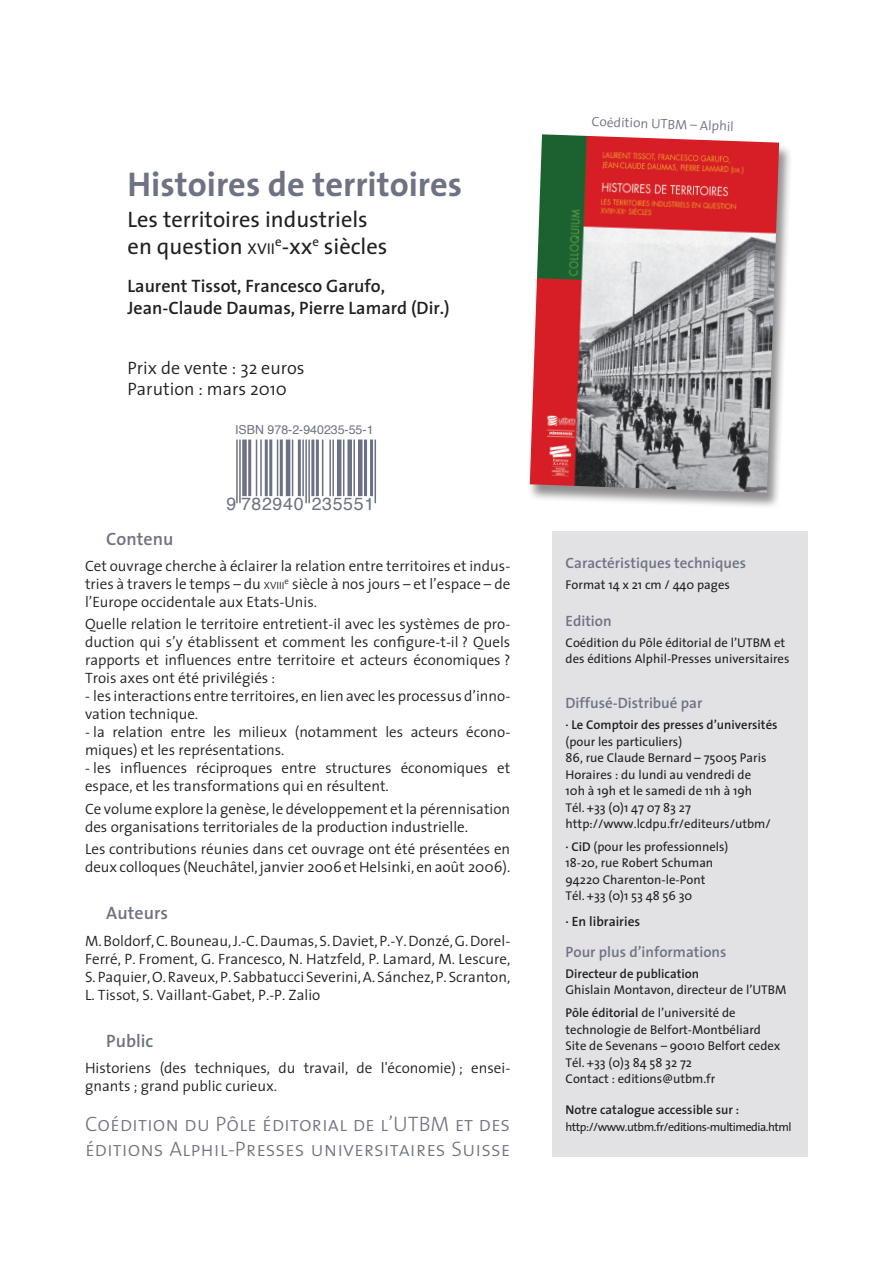
<style>
.page{position:relative;width:893px;height:1263px;background:#fff}
.page>*{position:absolute;margin:0;border:0;box-sizing:border-box;transform-origin:0 0}
.t1{font:700 34.5px "The Sans";color:#6e7282}
.t2{font:22.5px/27px "The Sans";color:#231f20}
.t3{font:21px/25.2px "The Sans Light Caps";color:#6e7282}
.t4{font:600 18px/21.6px "The Sans";color:#231f20}
.t5{font:300 18px/21.6px "The Sans";color:#231f20}
.t6{font:600 18px "The Sans";color:#6e7282}
.t7{font:17.7px "Helvetica";letter-spacing:.04em;color:#6c7285}
.t8{font:300 15px/18px "The Sans";color:#231f20}
.t9{font:600 15px "The Sans";color:#6e7282}
.t10{font:300 13.5px "The Sans";color:#6e7282}
.t11{font:600 13.5px "The Sans";color:#231f20}
.t12{font:12.75px/16.5px "The Sans";color:#231f20}
.t13{font:600 12.75px "The Sans";color:#231f20}
.t14{font:12.45px "Helvetica";color:#6c7285}
.t15{font:12px "The Sans";letter-spacing:-.04em;color:#231f20}
.s1{font-size:15.75px}
.s2{font-size:10.5px}
.s3{font-weight:600}
</style>
<div class="page">
<div style="left:553px;top:676px;width:255px;height:481px;background:#e2e2e5"></div>
<div style="left:553px;top:531px;width:255px;height:149px;background:#e2e2e5"></div>
<div style="left:527px;top:136px;width:266px;height:374px;background:#231f20;opacity:.5"></div>
<img style="left:530px;top:134px;width:249px;height:359px">
<svg style="left:236px;top:439px;width:140px;height:64px"></svg>
<h1 class="t1" style="left:128px;top:155px;width:336px">Histoires de territoires</h1>
<h2 class="t2" style="left:128px;top:205px;width:261px">Les territoires industriels en question <span class="s1">xvii</span><sup>e</sup>-xx<sup>e</sup> siècles</h2>
<p class="t4" style="left:128px;top:275px;width:324px">Laurent Tissot, Francesco Garufo,<br>Jean-Claude Daumas, Pierre Lamard (Dir.)</p>
<p class="t5" style="left:128px;top:356px;width:179px">Prix de vente : 32 euros<br>Parution : mars 2010</p>
<p class="t14" style="left:235px;top:420px;width:140px">ISBN 978-2-940235-55-1</p>
<p class="t7" style="left:226px;top:490px;width:149px">9 782940 235551</p>
<p class="t6" style="left:106px;top:523px;width:69px">Contenu</p>
<p class="t8" style="left:85px;top:557px;width:427px;text-align:justify">Cet ouvrage cherche à éclairer la relation entre territoires et indus&shy;tries à travers le temps – du <span class="s2">xviii</span><sup>e</sup> siècle à nos jours – et l’espace – de l’Europe occidentale aux Etats-Unis.</p>
<p class="t8" style="left:85px;top:615px;width:427px;text-align:justify">Quelle relation le territoire entretient-il avec les systèmes de pro&shy;duction qui s’y établissent et comment les configure-t-il ? Quels rapports et influences entre territoire et acteurs économiques ?<br>Trois axes ont été privilégiés :</p>
<p class="t8" style="left:85px;top:687px;width:427px">- les interactions entre territoires, en lien avec les processus d’inno&shy;vation technique.</p>
<p class="t8" style="left:85px;top:723px;width:427px">- la relation entre les milieux (notamment les acteurs écono&shy;miques) et les représentations.</p>
<p class="t8" style="left:85px;top:759px;width:427px">- les influences réciproques entre structures économiques et espace, et les transformations qui en résultent.</p>
<p class="t8" style="left:85px;top:799px;width:427px">Ce volume explore la genèse, le développement et la pérennisation des organisations territoriales de la production industrielle.</p>
<p class="t8" style="left:85px;top:839px;width:427px">Les contributions réunies dans cet ouvrage ont été présentées en deux colloques (Neuchâtel, janvier 2006 et Helsinki, en août 2006).</p>
<p class="t6" style="left:106px;top:898px;width:63px">Auteurs</p>
<p class="t8" style="left:85px;top:931px;width:427px;text-align:justify">M. Boldorf, C. Bouneau, J.-C. Daumas, S. Daviet, P.-Y. Donzé, G.Dorel-Ferré, P. Froment, G. Francesco, N. Hatzfeld, P. Lamard, M. Lescure, S.Paquier, O. Raveux, P. Sabbatucci Severini, A. Sánchez, P. Scranton, L. Tissot, S. Vaillant-Gabet, P.-P. Zalio</p>
<p class="t6" style="left:106px;top:1025px;width:49px">Public</p>
<p class="t8" style="left:85px;top:1059px;width:427px">Historiens (des techniques, du travail, de l'économie) ; ensei&shy;gnants ; grand public curieux.</p>
<h3 class="t3" style="left:85px;top:1110px;width:427px">Coédition du Pôle éditorial de l’UTBM et des éditions Alphil-Presses universitaires Suisse</h3>
<p class="t10" style="left:592px;top:110px;width:144px;rotate:2deg">Coédition UTBM – Alphil</p>
<p class="t9" style="left:566px;top:551px;width:182px">Caractéristiques techniques</p>
<p class="t12" style="left:566px;top:576px;width:166px">Format 14 x 21 cm / 440 pages</p>
<p class="t9" style="left:566px;top:608px;width:48px">Edition</p>
<p class="t12" style="left:566px;top:634px;width:225px">Coédition du Pôle éditorial de l’UTBM et des éditions Alphil-Presses universitaires</p>
<p class="t9" style="left:566px;top:691px;width:138px">Diffusé-Distribué par</p>
<p class="t13" style="left:566px;top:714px;width:214px">· Le Comptoir des presses d’universités</p>
<p class="t12" style="left:566px;top:733px;width:207px">(pour les particuliers)<br>86, rue Claude Bernard – 75005 Paris<br>Horaires : du lundi au vendredi de<br>10h à 19h et le samedi de 11h à 19h<br>Tél. +33 (0)1 47 07 83 27 http://www.lcdpu.fr/editeurs/utbm/</p>
<p class="t12" style="left:566px;top:838px;width:164px"><span class="s3">· CiD</span> (pour les professionnels)<br>18-20, rue Robert Schuman<br>94220 Charenton-le-Pont<br>Tél. +33 (0)1 53 48 56 30</p>
<p class="t11" style="left:566px;top:910px;width:76px">· En librairies</p>
<p class="t9" style="left:566px;top:939px;width:162px">Pour plus d’informations</p>
<p class="t13" style="left:566px;top:963px;width:135px">Directeur de publication</p>
<p class="t12" style="left:566px;top:978px;width:222px;line-height:22.8px">Ghislain Montavon, directeur de l’UTBM<br><span class="s3">Pôle éditorial</span> de l’université de</p>
<p class="t12" style="left:566px;top:1020px;width:216px">technologie de Belfort-Montbéliard<br>Site de Sevenans – 90010 Belfort cedex<br>Tél. +33 (0)3 84 58 32 72<br>Contact : editions@utbm.fr</p>
<p class="t13" style="left:566px;top:1099px;width:175px">Notre catalogue accessible sur :</p>
<p class="t15" style="left:566px;top:1117px;width:228px">http://www.utbm.fr/editions-multimedia.html</p>
</div>
